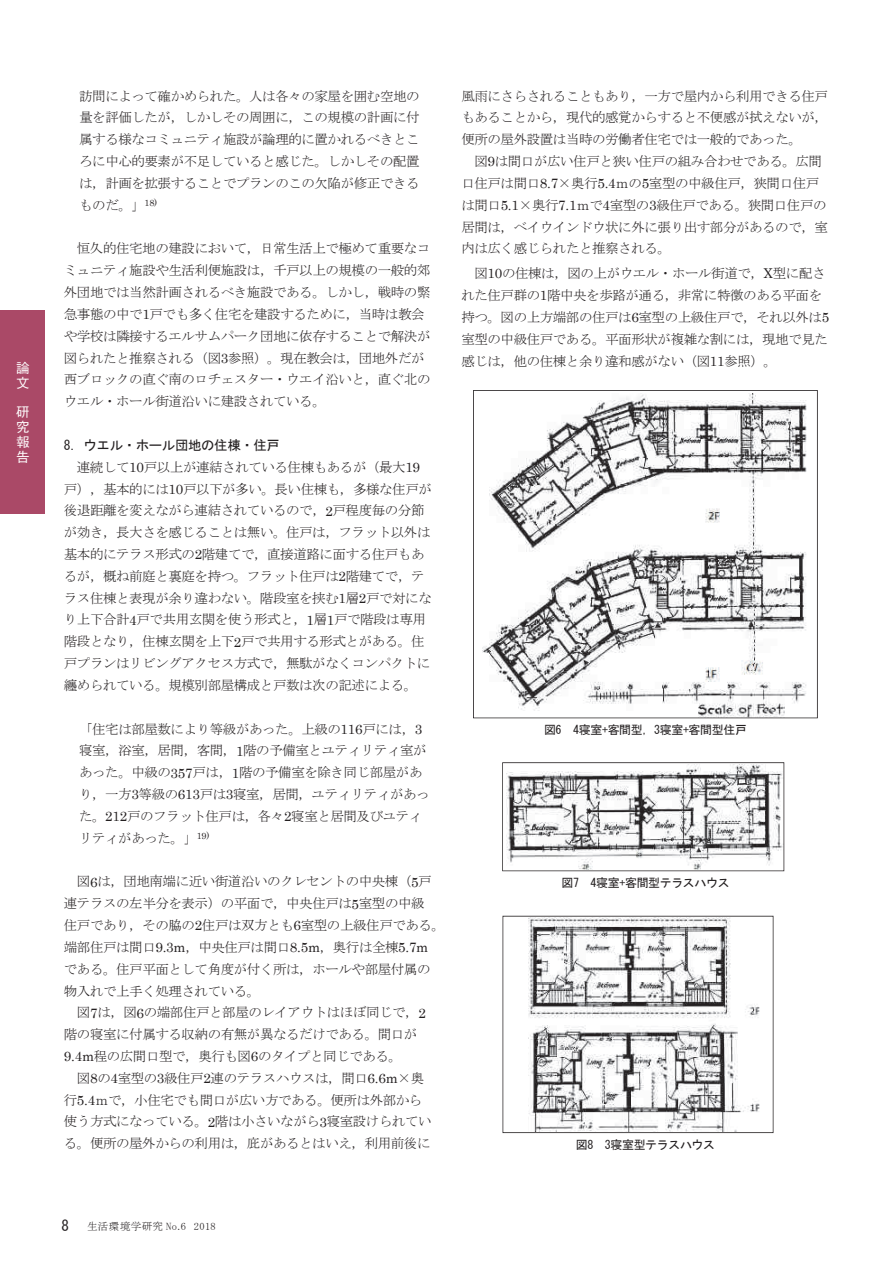
<style>
.page{position:relative;width:893px;height:1263px;background:#fff}
.page>*{position:absolute;margin:0;border:0;box-sizing:border-box;transform-origin:0 0}
.t1{font:13.5px/21.8px "MS Mincho";letter-spacing:-.035em;color:#231f20}
.t2{font:13.5px "MS Gothic";letter-spacing:-.035em;color:#231f20}
.t3{font:500 13.5px/14.9px "Gothic BBB Pro";color:#fff}
.t4{font:12px "MS Gothic";letter-spacing:-.03em;color:#231f20}
.t5{font:10.5px "MS Mincho";letter-spacing:.03em;color:#231f20}
.s1{font-family:"Century"}
.s2{font-family:"MS Gothic";font-size:15px}
</style>
<div class="page">
<div style="left:0;top:310px;width:45px;height:204px;background:#aa4967"></div>
<svg style="left:502px;top:762px;width:282px;height:109px"></svg>
<svg style="left:473px;top:390px;width:345px;height:328px"></svg>
<svg style="left:503px;top:916px;width:270px;height:217px"></svg>
<p class="t3" style="left:16px;top:359px;width:15px">論文</p>
<p class="t3" style="left:16px;top:403px;width:15px;text-align:justify">研究報告</p>
<p class="t1" style="left:79px;top:85px;width:342px;text-align:justify">訪問によって確かめられた。人は各々の家屋を囲む空地の量を評価したが，しかしその周囲に，この規模の計画に付属する様なコミュニティ施設が論理的に置かれるべきところに中心的要素が不足していると感じた。しかしその配置は，計画を拡張することでプランのこの欠陥が修正できるものだ。」<sup>18)</sup></p>
<p class="t1" style="left:64px;top:238px;width:368px;text-indent:13px">恒久的住宅地の建設において，日常生活上で極めて重要なコミュニティ施設や生活利便施設は，千戸以上の規模の一般的郊外団地では当然計画されるべき施設である。しかし，戦時の緊急事態の中で<span class="s1">1</span>戸でも多く住宅を建設するために，当時は教会や学校は隣接するエルサムパーク団地に依存することで解決が図られたと推察される（図<span class="s1">3</span>参照）。現在教会は，団地外だが西ブロックの直ぐ南のロチェスター・ウエイ沿いと，直ぐ北のウエル・ホール街道沿いに建設されている。</p>
<p class="t2" style="left:64px;top:438px;width:218px">8. ウエル・ホール団地の住棟・住戸</p>
<p class="t1" style="left:64px;top:456px;width:370px;text-indent:13px">連続して<span class="s1">10</span>戸以上が連結されている住棟もあるが（最大<span class="s1">19</span>戸），基本的には<span class="s1">10</span>戸以下が多い。長い住棟も，多様な住戸が後退距離を変えながら連結されているので，<span class="s1">2</span>戸程度毎の分節が効き，長大さを感じることは無い。住戸は，フラット以外は基本的にテラス形式の<span class="s1">2</span>階建てで，直接道路に面する住戸もあるが，概ね前庭と裏庭を持つ。フラット住戸は<span class="s1">2</span>階建てで，テラス住棟と表現が余り違わない。階段室を挟む<span class="s1">1</span>層<span class="s1">2</span>戸で対になり上下合計<span class="s1">4</span>戸で共用玄関を使う形式と，<span class="s1">1</span>層<span class="s1">1</span>戸で階段は専用階段となり，住棟玄関を上下<span class="s1">2</span>戸で共用する形式とがある。住戸プランはリビングアクセス方式で，無駄がなくコンパクトに纏められている。規模別部屋構成と戸数は次の記述による。</p>
<p class="t1" style="left:79px;top:718px;width:352px">「住宅は部屋数により等級があった。上級の<span class="s1">116</span>戸には，<span class="s1">3</span>寝室，浴室，居間，客間，<span class="s1">1</span>階の予備室とユティリティ室があった。中級の<span class="s1">357</span>戸は，<span class="s1">1</span>階の予備室を除き同じ部屋があり，一方<span class="s1">3</span>等級の<span class="s1">613</span>戸は<span class="s1">3</span>寝室，居間，ユティリティがあった。<span class="s1">212</span>戸のフラット住戸は，各々<span class="s1">2</span>寝室と居間及びユティリティがあった。」<sup>19)</sup></p>
<p class="t1" style="left:64px;top:871px;width:383px;text-indent:13px">図<span class="s1">6</span>は，団地南端に近い街道沿いのクレセントの中央棟（<span class="s1">5</span>戸連テラスの左半分を表示）の平面で，中央住戸は<span class="s1">5</span>室型の中級<br>住戸であり，その脇の<span class="s1">2</span>住戸は双方とも<span class="s1">6</span>室型の上級住戸である。端部住戸は間口<span class="s1">9.3m</span>，中央住戸は間口<span class="s1">8.5m</span>，奥行は全棟<span class="s1">5.7m</span>である。住戸平面として角度が付く所は，ホールや部屋付属の物入れで上手く処理されている。</p>
<p class="t1" style="left:64px;top:1001px;width:364px;text-indent:13px">図<span class="s1">7</span>は，図<span class="s1">6</span>の端部住戸と部屋のレイアウトはほぼ同じで，<span class="s1">2</span>階の寝室に付属する収納の有無が異なるだけである。間口が<br><span class="s1">9.4m</span>程の広間口型で，奥行も図<span class="s1">6</span>のタイプと同じである。</p>
<p class="t1" style="left:64px;top:1067px;width:369px;text-indent:13px">図<span class="s1">8</span>の<span class="s1">4</span>室型の<span class="s1">3</span>級住戸<span class="s1">2</span>連のテラスハウスは，間口<span class="s1">6.6m</span>×奥行<span class="s1">5.4</span>ｍで，小住宅でも間口が広い方である。便所は外部から使う方式になっている。<span class="s1">2</span>階は小さいながら<span class="s1">3</span>寝室設けられている。便所の屋外からの利用は，庇があるとはいえ，利用前後に</p>
<p class="t1" style="left:461px;top:85px;width:368px;text-align:justify">風雨にさらされることもあり，一方で屋内から利用できる住戸もあることから，現代的感覚からすると不便感が拭えないが，便所の屋外設置は当時の労働者住宅では一般的であった。</p>
<p class="t1" style="left:461px;top:150px;width:368px;text-indent:13px">図<span class="s1">9</span>は間口が広い住戸と狭い住戸の組み合わせである。広間口住戸は間口<span class="s1">8.7</span>×奥行<span class="s1">5.4</span>ｍの<span class="s1">5</span>室型の中級住戸，狭間口住戸は間口<span class="s1">5.1</span>×奥行<span class="s1">7.1</span>ｍで<span class="s1">4</span>室型の<span class="s1">3</span>級住戸である。狭間口住戸の居間は，ベイウインドウ状に外に張り出す部分があるので，室内は広く感じられたと推察される。</p>
<p class="t1" style="left:461px;top:262px;width:369px;text-indent:13px">図<span class="s1">10</span>の住棟は，図の上がウエル・ホール街道で，<span class="s1">X</span>型に配された住戸群の<span class="s1">1</span>階中央を歩路が通る，非常に特徴のある平面を持つ。図の上方端部の住戸は<span class="s1">6</span>室型の上級住戸で，それ以外は<span class="s1">5</span>室型の中級住戸である。平面形状が複雑な割には，現地で見た感じは，他の住棟と余り違和感がない（図<span class="s1">11</span>参照）。</p>
<p class="t4" style="left:544px;top:724px;width:204px">図6 4寝室+客間型，3寝室+客間型住戸</p>
<p class="t4" style="left:561px;top:877px;width:170px">図7 4寝室+客間型テラスハウス</p>
<p class="t4" style="left:576px;top:1139px;width:141px">図8 3寝室型テラスハウス</p>
<p class="t5" style="left:62px;top:1221px;width:156px"><span class="s2">8</span> 生活環境学研究 No.6 2018</p>
</div>
